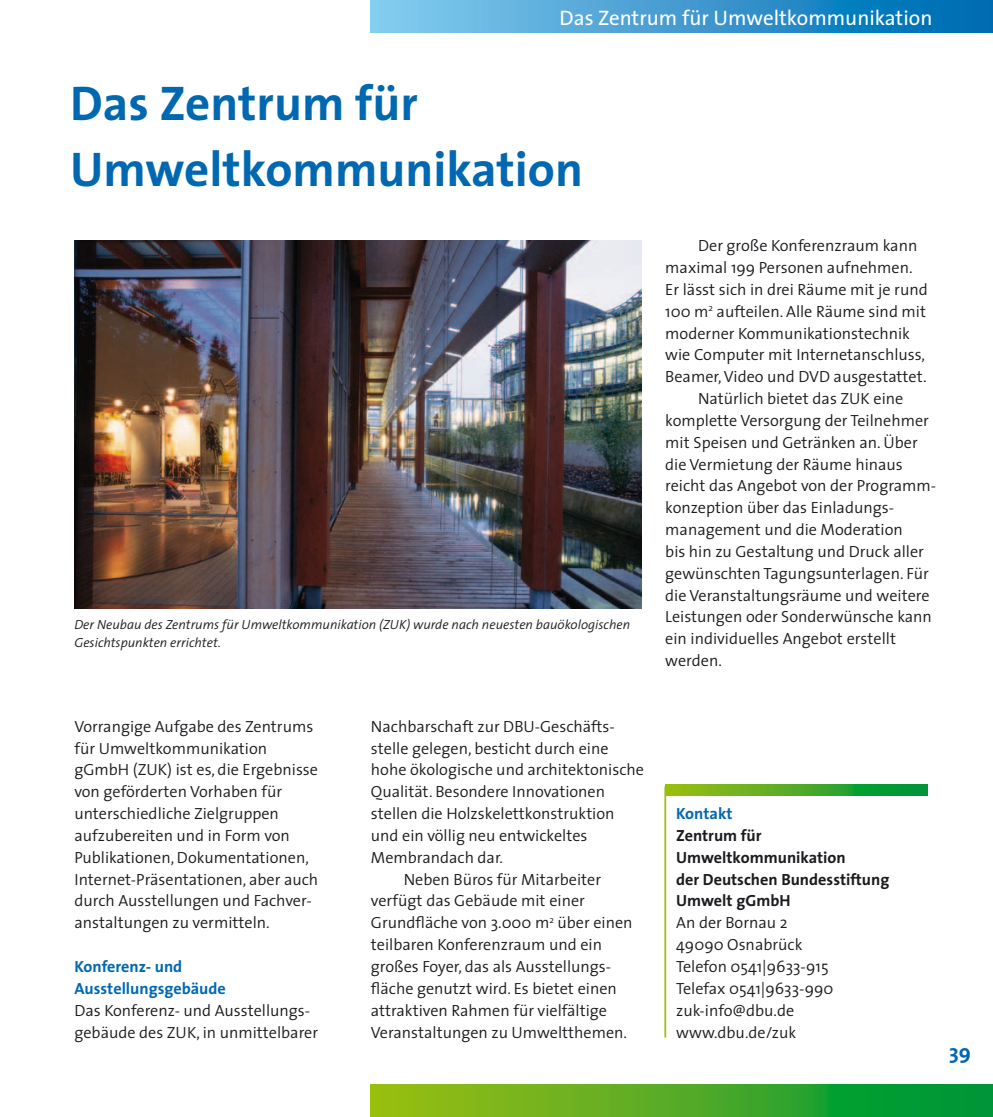
<style>
.page{position:relative;width:993px;height:1117px;background:#fff}
.page>*{position:absolute;margin:0;border:0;box-sizing:border-box;transform-origin:0 0}
.t1{font:700 49px/65.5px "The Sans";color:#0068b0}
.t2{font:21px "The Sans";color:#fff}
.t3{font:700 21px "The Sans";color:#0068b0}
.t4{font:300 16.1px/21.9px "The Sans";color:#1b1b1f}
.t5{font:700 16.1px/21.9px "The Sans";color:#1b1b1f}
.t6{font:700 16.1px/21.9px "The Sans";color:#0068b0}
.t7{font:italic 300 13.3px/17.8px "The Sans";color:#1b1b1f}
</style>
<div class="page">
<svg style="left:370px;top:1084px;width:622px;height:32px;background:#4aaa25"></svg>
<img style="left:74px;top:241px;width:567px;height:367px">
<svg style="left:665px;top:784px;width:262px;height:11px;background:#48a926"></svg>
<hr style="left:664px;top:786px;width:2px;height:251px;background:#99bf0b">
<svg style="left:370px;top:0;width:622px;height:33px;background:#3d9ad0"></svg>
<h2 class="t2" style="left:559px;top:0;width:374px">Das Zentrum für Umweltkommunikation</h2>
<h1 class="t1" style="left:70px;top:69px;width:514px">Das Zentrum für<br>Umweltkommunikation</h1>
<p class="t7" style="left:74px;top:615px;width:557px">Der Neubau des Zentrums für Umweltkommunikation (ZUK) wurde nach neuesten bauökologischen<br>Gesichtspunkten errichtet.</p>
<p class="t4" style="left:74px;top:714px;width:245px">Vorrangige Aufgabe des Zentrums für Umweltkommunikation gGmbH (ZUK) ist es, die Ergebnisse von geförderten Vorhaben für unterschiedliche Zielgruppen aufzubereiten und in Form von<br>Publikationen, Dokumentationen,<br>Internet-Präsentationen, aber auch durch Ausstellungen und Fachver&shy;anstaltungen zu vermitteln.</p>
<p class="t6" style="left:74px;top:954px;width:153px">Konferenz- und<br>Ausstellungsgebäude</p>
<p class="t4" style="left:74px;top:998px;width:245px">Das Konferenz- und Ausstellungs&shy;gebäude des ZUK, in unmittelbarer</p>
<p class="t4" style="left:371px;top:714px;width:245px">Nachbarschaft zur DBU-Geschäfts-</p>
<p class="t4" style="left:371px;top:736px;width:239px">stelle gelegen, besticht durch eine</p>
<p class="t4" style="left:371px;top:758px;width:274px">hohe ökologische und architektonische</p>
<p class="t4" style="left:371px;top:780px;width:236px">Qualität. Besondere Innovationen</p>
<p class="t4" style="left:371px;top:802px;width:245px">stellen die Holzskelettkonstruktion</p>
<p class="t4" style="left:371px;top:823px;width:218px">und ein völlig neu entwickeltes</p>
<p class="t4" style="left:371px;top:845px;width:134px">Membrandach dar.</p>
<p class="t4" style="left:403px;top:867px;width:199px">Neben Büros für Mitarbeiter</p>
<p class="t4" style="left:371px;top:889px;width:215px">verfügt das Gebäude mit einer</p>
<p class="t4" style="left:371px;top:911px;width:263px">Grundfläche von 3.000 m<sup>2</sup> über einen</p>
<p class="t4" style="left:371px;top:933px;width:232px">teilbaren Konferenzraum und ein</p>
<p class="t4" style="left:371px;top:954px;width:241px">großes Foyer, das als Ausstellungs-</p>
<p class="t4" style="left:371px;top:976px;width:247px">fläche genutzt wird. Es bietet einen</p>
<p class="t4" style="left:371px;top:998px;width:237px">attraktiven Rahmen für vielfältige</p>
<p class="t4" style="left:371px;top:1020px;width:257px">Veranstaltungen zu Umweltthemen.</p>
<p class="t4" style="left:697px;top:234px;width:221px">Der große Konferenzraum kann</p>
<p class="t4" style="left:665px;top:256px;width:249px">maximal 199 Personen aufnehmen.</p>
<p class="t4" style="left:665px;top:278px;width:264px">Er lässt sich in drei Räume mit je rund</p>
<p class="t4" style="left:665px;top:300px;width:262px">100 m<sup>2</sup> aufteilen. Alle Räume sind mit</p>
<p class="t4" style="left:665px;top:321px;width:246px">moderner Kommunikationstechnik</p>
<p class="t4" style="left:665px;top:343px;width:261px">wie Computer mit Internetanschluss,</p>
<p class="t4" style="left:665px;top:365px;width:263px">Beamer, Video und DVD ausgestattet.</p>
<p class="t4" style="left:697px;top:387px;width:207px">Natürlich bietet das ZUK eine</p>
<p class="t4" style="left:665px;top:409px;width:265px">komplette Versorgung der Teilnehmer</p>
<p class="t4" style="left:665px;top:431px;width:254px">mit Speisen und Getränken an. Über</p>
<p class="t4" style="left:665px;top:452px;width:239px">die Vermietung der Räume hinaus</p>
<p class="t4" style="left:665px;top:474px;width:272px">reicht das Angebot von der Programm-</p>
<p class="t4" style="left:665px;top:496px;width:230px">konzeption über das Einladungs-</p>
<p class="t4" style="left:665px;top:518px;width:239px">management und die Moderation</p>
<p class="t4" style="left:665px;top:540px;width:260px">bis hin zu Gestaltung und Druck aller</p>
<p class="t4" style="left:665px;top:561px;width:265px">gewünschten Tagungsunterlagen. Für</p>
<p class="t4" style="left:665px;top:583px;width:266px">die Veranstaltungsräume und weitere</p>
<p class="t4" style="left:665px;top:605px;width:268px">Leistungen oder Sonderwünsche kann</p>
<p class="t4" style="left:665px;top:627px;width:232px">ein individuelles Angebot erstellt</p>
<p class="t4" style="left:665px;top:649px;width:58px">werden.</p>
<p class="t6" style="left:676px;top:802px;width:58px">Kontakt</p>
<p class="t5" style="left:676px;top:824px;width:214px">Zentrum für<br>Umweltkommunikation<br>der Deutschen Bundesstiftung<br>Umwelt gGmbH</p>
<p class="t4" style="left:676px;top:911px;width:159px">An der Bornau 2<br>49090 Osnabrück<br>Telefon 0541|9633-915<br>Telefax 0541|9633-990 zuk-info@dbu.de www.dbu.de/zuk</p>
<h2 class="t3" style="left:948px;top:1034px;width:23px">39</h2>
</div>
